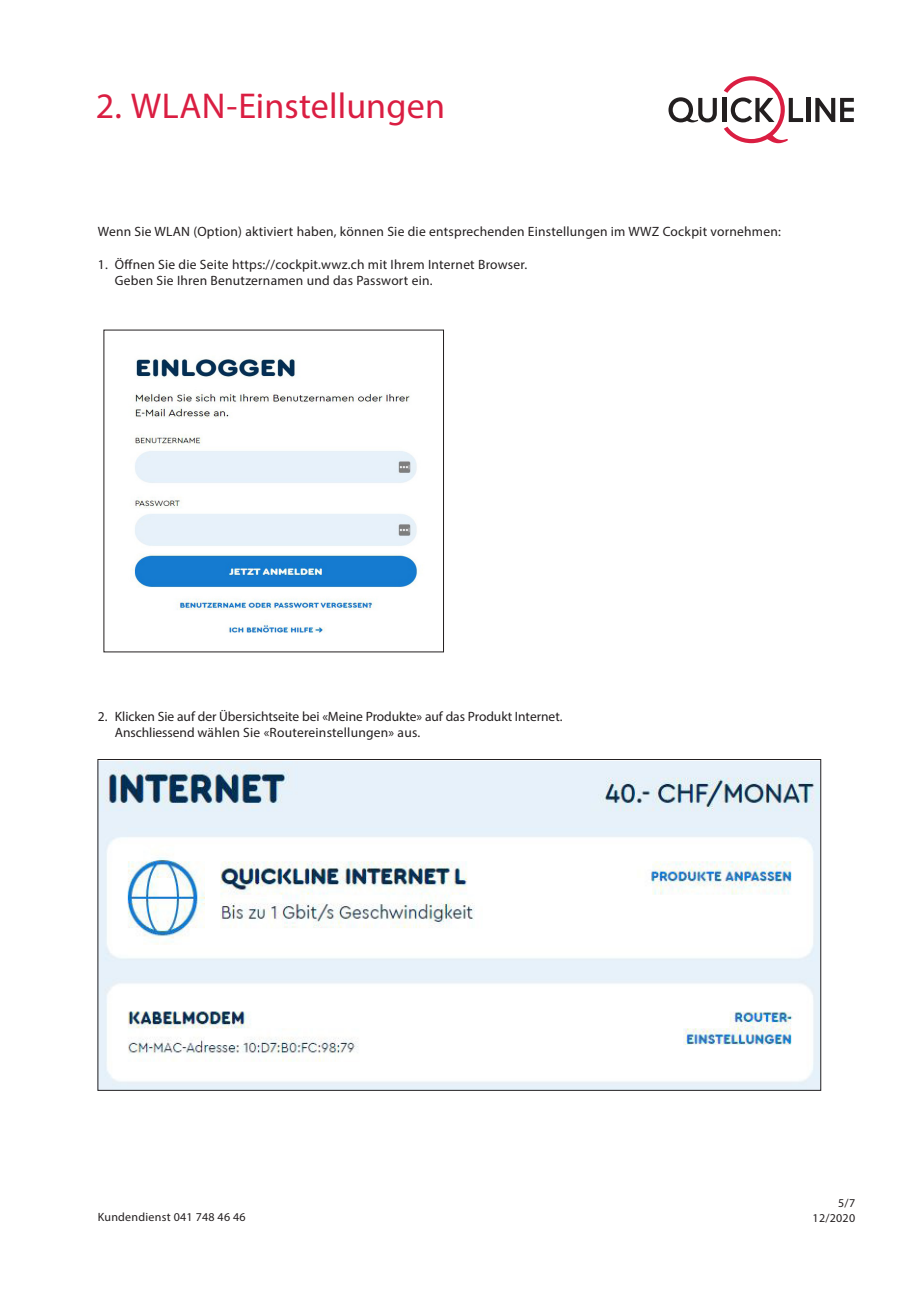
<style>
.page{position:relative;width:919px;height:1289px;background:#fff}
.page>*{position:absolute;margin:0;border:0;box-sizing:border-box;transform-origin:0 0}
.t1{font:36px "Myriad Pro";letter-spacing:.005em;color:#da1e42}
.t2{font:13.5px/16.5px "Myriad Pro";letter-spacing:.015em;color:#231f20}
.t3{font:13.5px/16.5px "Myriad Pro";letter-spacing:-.005em;color:#231f20}
.t4{font:12px "Myriad Pro";letter-spacing:.02em;color:#231f20}
</style>
<div class="page">
<hr style="left:806px;top:98px;width:4px;height:24px;background:#231f20">
<svg style="left:815px;top:98px;width:38px;height:24px"></svg>
<svg style="left:668px;top:97px;width:48px;height:25px"></svg>
<hr style="left:722px;top:98px;width:4px;height:24px;background:#231f20">
<svg style="left:723px;top:76px;width:80px;height:67px"></svg>
<img style="left:99px;top:761px;width:720px;height:327px">
<img style="left:131px;top:359px;width:287px;height:274px">
<h1 class="t1" style="left:96px;top:84px;width:351px">2. WLAN-Einstellungen</h1>
<p class="t2" style="left:98px;top:222px;width:684px">Wenn Sie WLAN (Option) aktiviert haben, können Sie die entsprechenden Einstellungen im WWZ Cockpit vornehmen:</p>
<p class="t2" style="left:115px;top:255px;width:413px;text-indent:-17px">1. Öffnen Sie die Seite https://cockpit.wwz.ch mit Ihrem Internet Browser.<br>Geben Sie Ihren Benutzernamen und das Passwort ein.</p>
<p class="t3" style="left:115px;top:707px;width:449px;text-indent:-17px">2. Klicken Sie auf der Übersichtseite bei «Meine Produkte» auf das Produkt Internet.<br>Anschliessend wählen Sie «Routereinstellungen» aus.</p>
<p class="t4" style="left:838px;top:1195px;width:18px">5/7</p>
<p class="t4" style="left:98px;top:1209px;width:149px">Kundendienst 041 748 46 46</p>
<p class="t4" style="left:812px;top:1210px;width:44px">12/2020</p>
</div>
